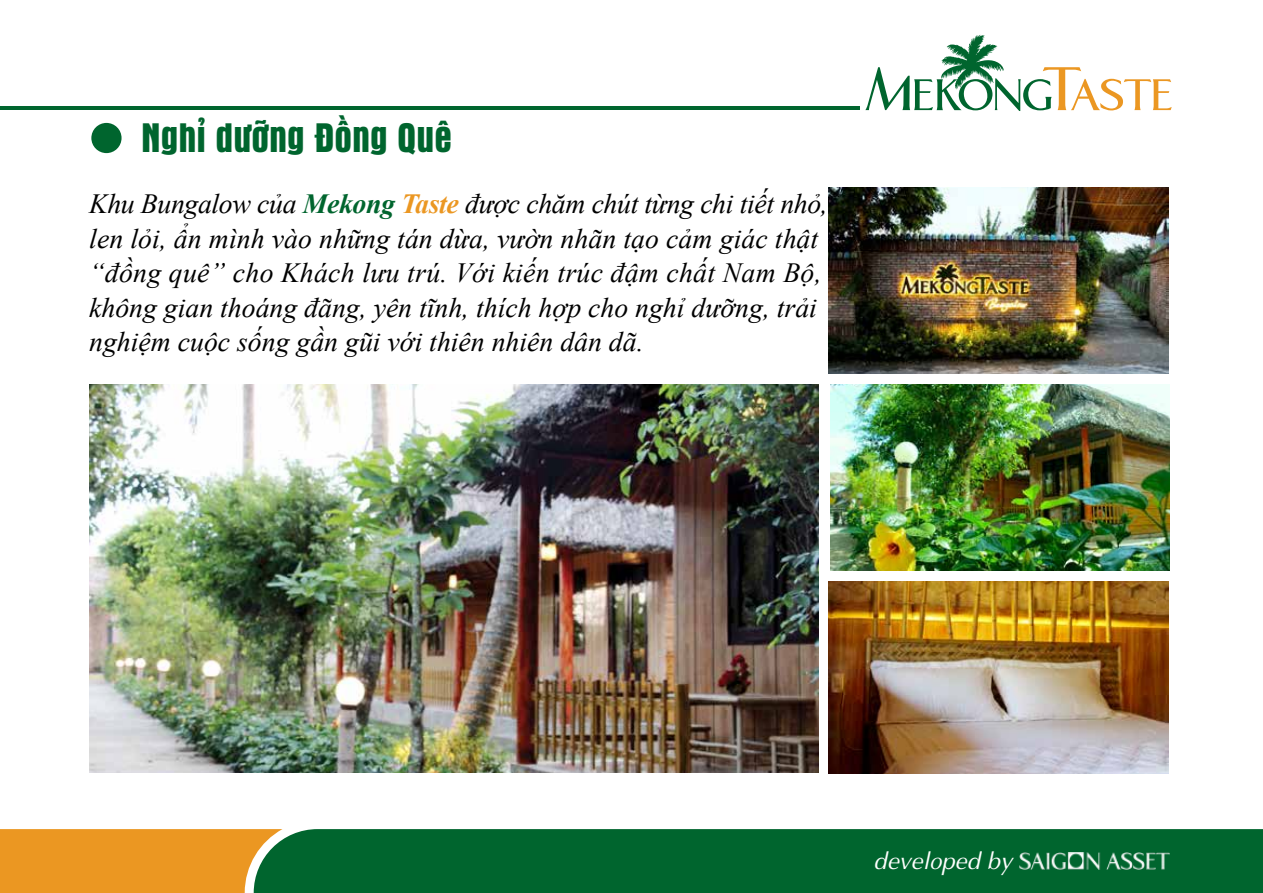
<style>
.page{position:relative;width:1263px;height:893px;background:#fff}
.page>*{position:absolute;margin:0;border:0;box-sizing:border-box;transform-origin:0 0}
.t1{font:42px "UTM Aurora";color:#00652e}
.t2{font:italic 27.75px/34.5px "Times New Roman";color:#000}
.t3{font:italic 23.7px "UTM Aptima";color:#fff}
.s1{font-weight:700;color:#00652e}
.s2{font-weight:700;color:#eb9722}
</style>
<div class="page">
<img style="left:830px;top:385px;width:339px;height:185px">
<img style="left:89px;top:384px;width:730px;height:388px">
<img style="left:829px;top:581px;width:340px;height:192px">
<div style="left:0;top:829px;width:254px;height:64px;background:#eb9722"></div>
<div style="left:254px;top:829px;width:1009px;height:64px;background:#00652e"></div>
<img style="left:1019px;top:853px;width:150px;height:16px">
<svg style="left:865px;top:35px;width:307px;height:76px"></svg>
<hr style="left:0;top:106px;width:859px;height:4px;background:#00652e">
<div style="left:91px;top:123px;width:31px;height:30px;background:#00652e;border-radius:50%"></div>
<img style="left:829px;top:188px;width:339px;height:185px">
<h1 class="t1" style="left:141px;top:109px;width:312px">Nghỉ dưỡng Đồng Quê</h1>
<p class="t2" style="left:89px;top:186px;width:740px">Khu Bungalow của <span class="s1">Mekong</span> <span class="s2">Taste</span> được chăm chút từng chi tiết nhỏ, len lỏi, ẩn mình vào những tán dừa, vườn nhãn tạo cảm giác thật “đồng quê” cho Khách lưu trú. Với kiến trúc đậm chất Nam Bộ, không gian thoáng đãng, yên tĩnh, thích hợp cho nghỉ dưỡng, trải nghiệm cuộc sống gần gũi với thiên nhiên dân dã.</p>
<p class="t3" style="left:874px;top:843px;width:140px">developed by</p>
</div>
